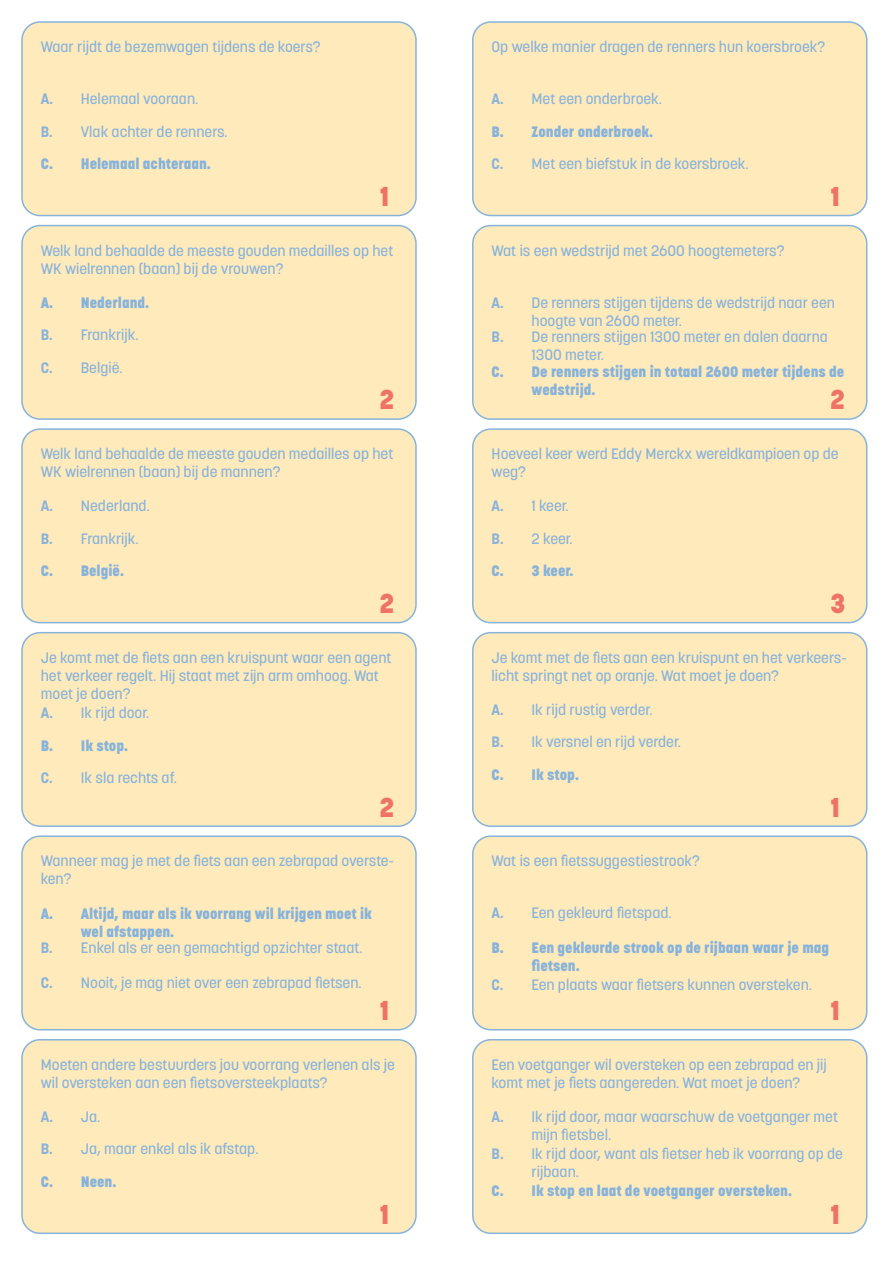
<style>
.page{position:relative;width:893px;height:1263px;background:#fff}
.page>*{position:absolute;margin:0;border:0;box-sizing:border-box;transform-origin:0 0}
.t1{font:800 27px "Korolev";color:#ee7266}
.t2{font:500 15px/18px "Korolev";color:#87b3db}
.t3{font:800 15px/18px "Korolev";color:#87b3db}
.t4{font:700 15px/32.5px "Korolev";color:#88b3da}
.t5{font:800 15px "Korolev";color:#88b3da}
</style>
<div class="page">
<div style="left:22px;top:22px;width:394px;height:194px;background:#ffeabb;border-radius:18px"></div>
<div style="left:21px;top:21px;width:396px;height:195px;border:2px solid #87b3db;border-radius:18px"></div>
<div style="left:473px;top:22px;width:394px;height:194px;background:#ffeabb;border-radius:18px"></div>
<div style="left:472px;top:21px;width:395px;height:195px;border:2px solid #87b3db;border-radius:18px"></div>
<div style="left:22px;top:226px;width:394px;height:193px;background:#ffeabb;border-radius:18px"></div>
<div style="left:21px;top:225px;width:396px;height:195px;border:2px solid #87b3db;border-radius:18px"></div>
<div style="left:473px;top:226px;width:394px;height:193px;background:#ffeabb;border-radius:18px"></div>
<div style="left:472px;top:225px;width:395px;height:195px;border:2px solid #87b3db;border-radius:18px"></div>
<div style="left:22px;top:429px;width:394px;height:194px;background:#ffeabb;border-radius:18px"></div>
<div style="left:21px;top:428px;width:396px;height:195px;border:2px solid #87b3db;border-radius:18px"></div>
<div style="left:473px;top:429px;width:394px;height:194px;background:#ffeabb;border-radius:18px"></div>
<div style="left:472px;top:428px;width:395px;height:195px;border:2px solid #87b3db;border-radius:18px"></div>
<div style="left:22px;top:633px;width:394px;height:193px;background:#ffeabb;border-radius:18px"></div>
<div style="left:21px;top:632px;width:396px;height:195px;border:2px solid #87b3db;border-radius:18px"></div>
<div style="left:473px;top:633px;width:394px;height:193px;background:#ffeabb;border-radius:18px"></div>
<div style="left:472px;top:632px;width:395px;height:195px;border:2px solid #87b3db;border-radius:18px"></div>
<div style="left:22px;top:836px;width:394px;height:194px;background:#ffeabb;border-radius:18px"></div>
<div style="left:21px;top:835px;width:396px;height:195px;border:2px solid #87b3db;border-radius:18px"></div>
<div style="left:473px;top:836px;width:394px;height:194px;background:#ffeabb;border-radius:18px"></div>
<div style="left:472px;top:835px;width:395px;height:195px;border:2px solid #87b3db;border-radius:18px"></div>
<div style="left:22px;top:1040px;width:394px;height:193px;background:#ffeabb;border-radius:18px"></div>
<div style="left:21px;top:1039px;width:396px;height:195px;border:2px solid #87b3db;border-radius:18px"></div>
<div style="left:473px;top:1040px;width:394px;height:193px;background:#ffeabb;border-radius:18px"></div>
<div style="left:472px;top:1039px;width:395px;height:195px;border:2px solid #87b3db;border-radius:18px"></div>
<p class="t2" style="left:41px;top:38px;width:281px">Waar rijdt de bezemwagen tijdens de koers?</p>
<p class="t4" style="left:41px;top:83px;width:14px">A.<br>B.</p>
<p class="t5" style="left:41px;top:155px;width:14px">C.</p>
<p class="t2" style="left:81px;top:83px;width:148px;line-height:32.5px">Helemaal vooraan.<br>Vlak achter de renners.</p>
<p class="t3" style="left:81px;top:155px;width:132px">Helemaal achteraan.</p>
<h1 class="t1" style="left:380px;top:179px;width:11px">1</h1>
<p class="t2" style="left:41px;top:242px;width:354px">Welk land behaalde de meeste gouden medailles op het<br>WK wielrennen (baan) bij de vrouwen?</p>
<p class="t5" style="left:41px;top:293px;width:14px">A.</p>
<p class="t4" style="left:41px;top:319px;width:14px">B.<br>C.</p>
<p class="t3" style="left:81px;top:294px;width:70px">Nederland.</p>
<p class="t2" style="left:81px;top:319px;width:59px;line-height:32.5px">Frankrijk.<br>België.</p>
<h1 class="t1" style="left:380px;top:383px;width:16px">2</h1>
<p class="t2" style="left:41px;top:445px;width:354px">Welk land behaalde de meeste gouden medailles op het<br>WK wielrennen (baan) bij de mannen?</p>
<p class="t4" style="left:41px;top:490px;width:14px">A.<br>B.</p>
<p class="t5" style="left:41px;top:562px;width:14px">C.</p>
<p class="t2" style="left:81px;top:490px;width:71px;line-height:32.5px">Nederland.<br>Frankrijk.</p>
<p class="t3" style="left:81px;top:562px;width:45px">België.</p>
<h1 class="t1" style="left:380px;top:586px;width:16px">2</h1>
<p class="t2" style="left:41px;top:649px;width:352px">Je komt met de fiets aan een kruispunt waar een agent het verkeer regelt. Hij staat met zijn arm omhoog. Wat moet je doen?</p>
<p class="t4" style="left:41px;top:696px;width:14px">A.</p>
<p class="t5" style="left:41px;top:736px;width:14px">B.</p>
<p class="t4" style="left:41px;top:761px;width:13px">C.</p>
<p class="t2" style="left:81px;top:704px;width:70px">Ik rijd door.</p>
<p class="t3" style="left:81px;top:736px;width:49px">Ik stop.</p>
<p class="t2" style="left:81px;top:769px;width:98px">Ik sla rechts af.</p>
<h1 class="t1" style="left:380px;top:790px;width:16px">2</h1>
<p class="t2" style="left:41px;top:852px;width:355px">Wanneer mag je met de fiets aan een zebrapad overste&shy;ken?</p>
<p class="t5" style="left:41px;top:904px;width:14px">A.</p>
<p class="t4" style="left:41px;top:931px;width:14px">B.</p>
<p class="t4" style="left:41px;top:966px;width:13px">C.</p>
<p class="t3" style="left:81px;top:904px;width:293px">Altijd, maar als ik voorrang wil krijgen moet ik wel afstappen.</p>
<p class="t2" style="left:81px;top:939px;width:283px">Enkel als er een gemachtigd opzichter staat.</p>
<p class="t2" style="left:81px;top:973px;width:282px">Nooit, je mag niet over een zebrapad fietsen.</p>
<h1 class="t1" style="left:380px;top:994px;width:11px">1</h1>
<p class="t2" style="left:41px;top:1056px;width:356px">Moeten andere bestuurders jou voorrang verlenen als je wil oversteken aan een fietsoversteekplaats?</p>
<p class="t4" style="left:41px;top:1100px;width:14px">A.<br>B.</p>
<p class="t5" style="left:41px;top:1172px;width:14px">C.</p>
<p class="t2" style="left:81px;top:1100px;width:179px;line-height:32.5px">Ja.<br>Ja, maar enkel als ik afstap.</p>
<p class="t3" style="left:81px;top:1173px;width:37px">Neen.</p>
<h1 class="t1" style="left:380px;top:1197px;width:11px">1</h1>
<p class="t2" style="left:492px;top:38px;width:335px">Op welke manier dragen de renners hun koersbroek?</p>
<p class="t4" style="left:492px;top:83px;width:14px">A.</p>
<p class="t5" style="left:492px;top:122px;width:14px">B.</p>
<p class="t4" style="left:492px;top:148px;width:13px">C.</p>
<p class="t2" style="left:532px;top:90px;width:132px">Met een onderbroek.</p>
<p class="t3" style="left:532px;top:123px;width:123px">Zonder onderbroek.</p>
<p class="t2" style="left:532px;top:155px;width:219px">Met een biefstuk in de koersbroek.</p>
<h1 class="t1" style="left:830px;top:179px;width:11px">1</h1>
<p class="t2" style="left:492px;top:242px;width:294px">Wat is een wedstrijd met 2600 hoogtemeters?</p>
<p class="t4" style="left:492px;top:286px;width:14px">A.</p>
<p class="t4" style="left:492px;top:321px;width:14px">B.</p>
<p class="t5" style="left:492px;top:362px;width:14px">C.</p>
<p class="t2" style="left:532px;top:293px;width:305px">De renners stijgen tijdens de wedstrijd naar een hoogte van 2600 meter.</p>
<p class="t2" style="left:532px;top:328px;width:298px">De renners stijgen 1300 meter en dalen daarna<br>1300 meter.</p>
<p class="t3" style="left:532px;top:363px;width:314px">De renners stijgen in totaal 2600 meter tijdens de wedstrijd.</p>
<h1 class="t1" style="left:830px;top:383px;width:16px">2</h1>
<p class="t2" style="left:492px;top:445px;width:349px">Hoeveel keer werd Eddy Merckx wereldkampioen op de weg?</p>
<p class="t4" style="left:492px;top:490px;width:14px">A.<br>B.</p>
<p class="t5" style="left:492px;top:562px;width:14px">C.</p>
<p class="t2" style="left:532px;top:490px;width:43px;line-height:32.5px">1 keer.<br>2 keer.</p>
<p class="t3" style="left:532px;top:562px;width:43px">3 keer.</p>
<h1 class="t1" style="left:830px;top:586px;width:16px">3</h1>
<p class="t2" style="left:492px;top:649px;width:357px">Je komt met de fiets aan een kruispunt en het verkeers&shy;licht springt net op oranje. Wat moet je doen?</p>
<p class="t4" style="left:492px;top:693px;width:14px">A.<br>B.</p>
<p class="t5" style="left:492px;top:765px;width:14px">C.</p>
<p class="t2" style="left:532px;top:693px;width:151px;line-height:32.5px">Ik rijd rustig verder.<br>Ik versnel en rijd verder.</p>
<p class="t3" style="left:532px;top:766px;width:49px">Ik stop.</p>
<h1 class="t1" style="left:830px;top:790px;width:11px">1</h1>
<p class="t2" style="left:492px;top:852px;width:210px">Wat is een fietssuggestiestrook?</p>
<p class="t4" style="left:492px;top:897px;width:14px">A.</p>
<p class="t5" style="left:492px;top:938px;width:14px">B.</p>
<p class="t4" style="left:492px;top:968px;width:13px">C.</p>
<p class="t2" style="left:532px;top:904px;width:142px">Een gekleurd fietspad.</p>
<p class="t3" style="left:532px;top:939px;width:299px">Een gekleurde strook op de rijbaan waar je mag fietsen.</p>
<p class="t2" style="left:532px;top:975px;width:282px">Een plaats waar fietsers kunnen oversteken.</p>
<h1 class="t1" style="left:830px;top:994px;width:11px">1</h1>
<p class="t2" style="left:492px;top:1056px;width:337px">Een voetganger wil oversteken op een zebrapad en jij komt met je fiets aangereden. Wat moet je doen?</p>
<p class="t4" style="left:492px;top:1100px;width:14px">A.</p>
<p class="t4" style="left:492px;top:1137px;width:14px">B.</p>
<p class="t5" style="left:492px;top:1181px;width:14px">C.</p>
<p class="t2" style="left:532px;top:1107px;width:313px">Ik rijd door, maar waarschuw de voetganger met mijn fietsbel.<br>Ik rijd door, want als fietser heb ik voorrang op de rijbaan.</p>
<p class="t3" style="left:532px;top:1181px;width:262px">Ik stop en laat de voetganger oversteken.</p>
<h1 class="t1" style="left:830px;top:1197px;width:11px">1</h1>
</div>
